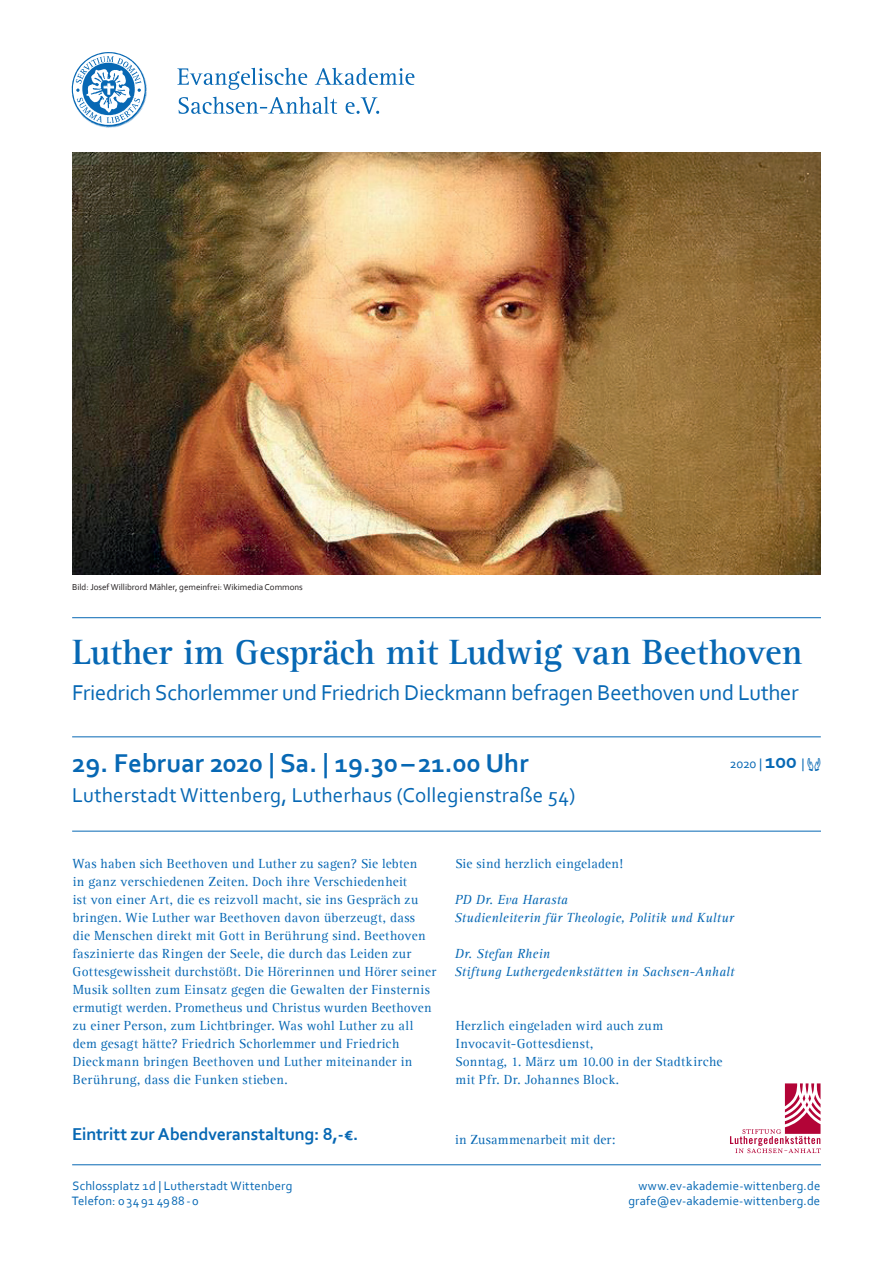
<style>
.page{position:relative;width:893px;height:1263px;background:#fff}
.page>*{position:absolute;margin:0;border:0;box-sizing:border-box;transform-origin:0 0}
.t1{font:700 36px "Agfa Rotis Serif";letter-spacing:-.01em;color:#0768b4}
.t2{font:700 27px "Corbel";color:#0768b4}
.t3{font:22.5px "Corbel";letter-spacing:-.015em;color:#0768b4}
.t4{font:21px "Corbel";letter-spacing:.01em;color:#0768b4}
.t5{font:700 18px "Corbel";letter-spacing:-.01em;color:#0768b4}
.t6{font:13.5px/18px "Agfa Rotis Serif";letter-spacing:.025em;color:#0768b4}
.t7{font:italic 13.5px/18px "Agfa Rotis Serif";letter-spacing:.01em;color:#0768b4}
.t8{font:13.5px "Corbel";color:#0768b4}
.t9{font:12.75px/14.9px "Corbel";letter-spacing:.01em;color:#0768b4}
.t10{font:9px "Corbel";color:#231f20}
.s1{font-weight:700;font-size:21px}
</style>
<div class="page">
<hr style="left:72px;top:736px;width:749px;height:1px;background:#0768b4">
<hr style="left:72px;top:831px;width:749px;height:1px;background:#0768b4">
<hr style="left:72px;top:617px;width:749px;height:1px;background:#0768b4">
<img style="left:72px;top:152px;width:749px;height:422px">
<svg style="left:72px;top:52px;width:342px;height:76px"></svg>
<hr style="left:72px;top:1164px;width:749px;height:1px;background:#0768b4">
<svg style="left:730px;top:1083px;width:91px;height:70px"></svg>
<p class="t10" style="left:72px;top:581px;width:232px">Bild: Josef Willibrord Mähler, gemeinfrei: Wikimedia Commons</p>
<h1 class="t1" style="left:72px;top:630px;width:732px">Luther im Gespräch mit Ludwig van Beethoven</h1>
<h3 class="t3" style="left:72px;top:678px;width:728px">Friedrich Schorlemmer und Friedrich Dieckmann befragen Beethoven und Luther</h3>
<h2 class="t2" style="left:72px;top:746px;width:458px">29. Februar 2020 | Sa. | 19.30– 21.00 Uhr</h2>
<h3 class="t4" style="left:72px;top:782px;width:505px">Lutherstadt Wittenberg, Lutherhaus (Collegienstraße 54)</h3>
<p class="t8" style="left:730px;top:755px;width:76px">2020 | <span class="s1">100</span> |</p>
<p class="t6" style="left:73px;top:855px;width:365px">Was haben sich Beethoven und Luther zu sagen? Sie lebten<br>in ganz verschiedenen Zeiten. Doch ihre Verschiedenheit<br>ist von einer Art, die es reizvoll macht, sie ins Gespräch zu bringen. Wie Luther war Beethoven davon überzeugt, dass<br>die Menschen direkt mit Gott in Berührung sind. Beethoven faszinierte das Ringen der Seele, die durch das Leiden zur Gottesgewissheit durchstößt. Die Hörerinnen und Hörer seiner Musik sollten zum Einsatz gegen die Gewalten der Finsternis ermutigt werden. Prometheus und Christus wurden Beethoven zu einer Person, zum Lichtbringer. Was wohl Luther zu all dem gesagt hätte? Friedrich Schorlemmer und Friedrich Dieckmann bringen Beethoven und Luther miteinander in Berührung, dass die Funken stieben.</p>
<p class="t6" style="left:455px;top:855px;width:169px">Sie sind herzlich eingeladen!</p>
<p class="t7" style="left:455px;top:891px;width:281px">PD Dr. Eva Harasta<br>Studienleiterin für Theologie, Politik und Kultur</p>
<p class="t7" style="left:455px;top:945px;width:281px">Dr. Stefan Rhein<br>Stiftung Luthergedenkstätten in Sachsen-Anhalt</p>
<p class="t6" style="left:455px;top:1017px;width:269px">Herzlich eingeladen wird auch zum Invocavit-Gottesdienst,<br>Sonntag, 1. März um 10.00 in der Stadtkirche mit Pfr. Dr. Johannes Block.</p>
<h3 class="t5" style="left:72px;top:1123px;width:288px">Eintritt zur Abendveranstaltung: 8,-€.</h3>
<p class="t6" style="left:455px;top:1131px;width:162px">in Zusammenarbeit mit der:</p>
<p class="t9" style="left:72px;top:1178px;width:222px">Schlossplatz 1d | Lutherstadt Wittenberg<br>Telefon: 03491 4988-0</p>
<p class="t9" style="left:628px;top:1178px;width:193px;text-align:right">www.ev-akademie-wittenberg.de grafe@ev-akademie-wittenberg.de</p>
</div>
